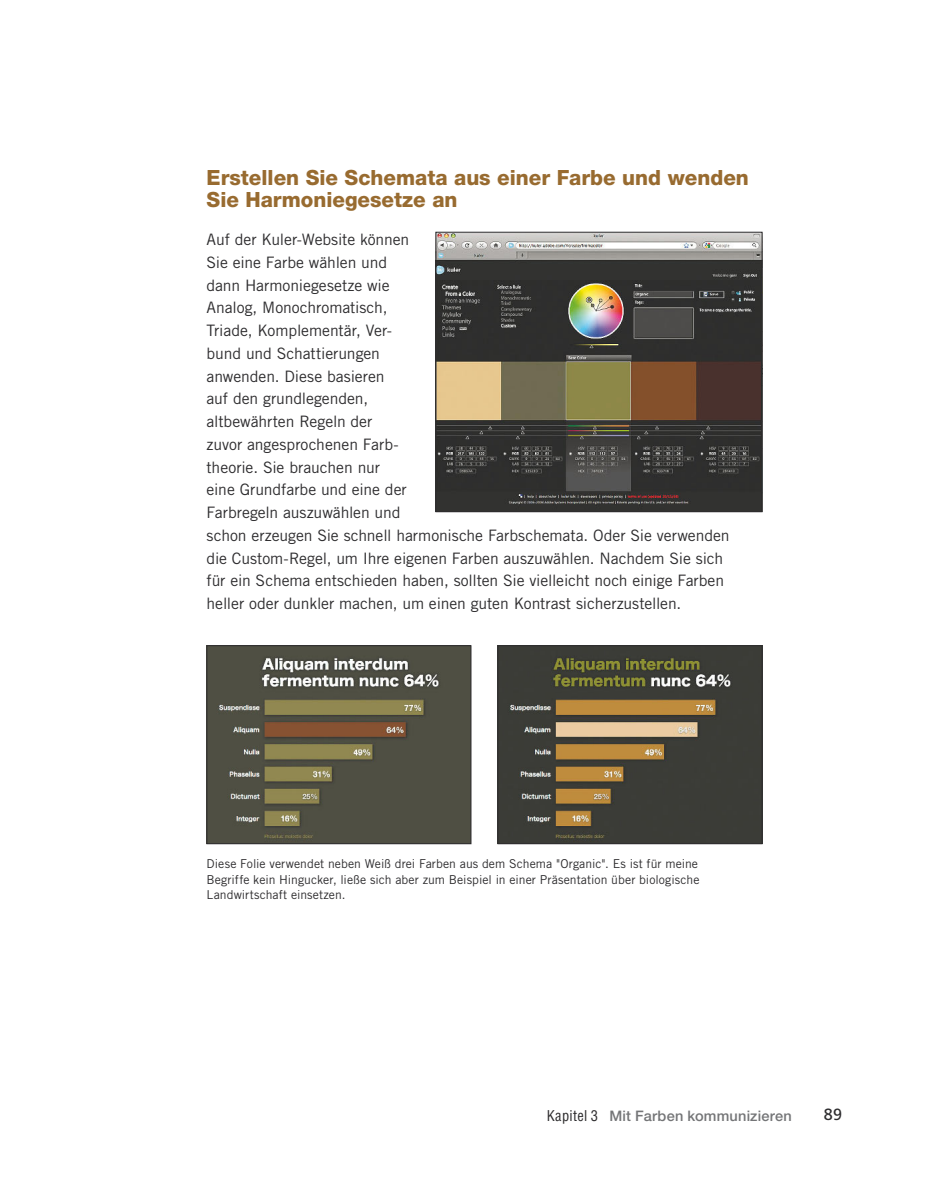
<style>
.page{position:relative;width:943px;height:1191px;background:#fff}
.page>*{position:absolute;margin:0;border:0;box-sizing:border-box;transform-origin:0 0}
.t1{font:800 21px/22.8px "Helvetica Neue LT Std";color:#986b30}
.t2{font:16.1px "Frutiger LT Std";color:#2d2c2e}
.t3{font:15.75px/22.8px "Trade Gothic LT Std";letter-spacing:-.005em;color:#2d2c2e}
.t4{font:500 14.53px "Helvetica Neue LT Std";letter-spacing:.015em;color:#747577}
.t5{font:12.25px/15.8px "Trade Gothic LT Std";letter-spacing:.005em;color:#2d2c2e}
.s1{font-family:"Helvetica LT";font-weight:400;font-stretch:condensed;color:#2d2c2e}
</style>
<div class="page">
<img style="left:437px;top:234px;width:323px;height:276px">
<div style="left:435px;top:232px;width:327px;height:280px;border:1px solid #2d2c2e"></div>
<img style="left:209px;top:647px;width:260px;height:195px">
<div style="left:207px;top:645px;width:264px;height:199px;border:1px solid #2d2c2e"></div>
<img style="left:500px;top:647px;width:260px;height:195px">
<div style="left:498px;top:645px;width:264px;height:199px;border:1px solid #2d2c2e"></div>
<h1 class="t1" style="left:206px;top:166px;width:544px">Erstellen Sie Schemata aus einer Farbe und wenden<br>Sie Harmoniegesetze an</h1>
<p class="t3" style="left:206px;top:228px;width:524px">Auf der Kuler-Website können<br>Sie eine Farbe wählen und<br>dann Harmoniegesetze wie<br>Analog, Monochromatisch,<br>Triade, Komplementär, Ver-<br>bund und Schattierungen<br>anwenden. Diese basieren<br>auf den grundlegenden,<br>altbewährten Regeln der<br>zuvor angesprochenen Farb-<br>theorie. Sie brauchen nur<br>eine Grundfarbe und eine der<br>Farbregeln auszuwählen und<br>schon erzeugen Sie schnell harmonische Farbschemata. Oder Sie verwenden die Custom-Regel, um Ihre eigenen Farben auszuwählen. Nachdem Sie sich für ein Schema entschieden haben, sollten Sie vielleicht noch einige Farben heller oder dunkler machen, um einen guten Kontrast sicherzustellen.</p>
<p class="t5" style="left:206px;top:855px;width:494px">Diese Folie verwendet neben Weiß drei Farben aus dem Schema "Organic". Es ist für meine<br>Begriffe kein Hingucker, ließe sich aber zum Beispiel in einer Präsentation über biologische<br>Landwirtschaft einsetzen.</p>
<p class="t4" style="left:546px;top:1106px;width:246px"><span class="s1">Kapitel 3</span> Mit Farben kommunizieren</p>
<p class="t2" style="left:823px;top:1105px;width:20px">89</p>
</div>
